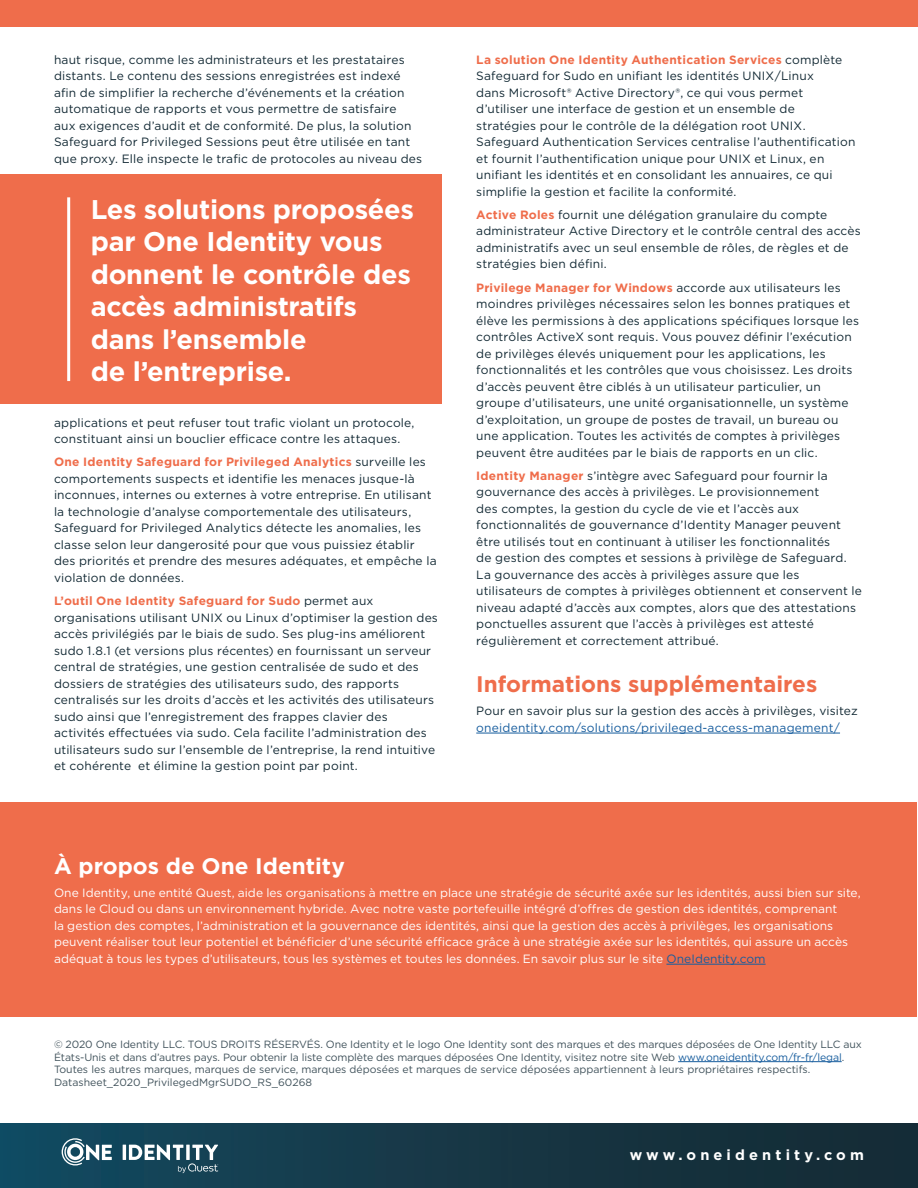
<style>
.page{position:relative;width:918px;height:1188px;background:#fff}
.page>*{position:absolute;margin:0;border:0;box-sizing:border-box;transform-origin:0 0}
.Paragraph_Header__Wh{font:700 27px/32.4px "Gotham";letter-spacing:-.01em;color:#fff}
.Paragraph_Header__OI{font:700 22.5px "Gotham";color:#ef6d4b}
.t1{font:700 22.5px "Gotham";color:#fff}
.t2{font:700 14.55px "Gotham";letter-spacing:.285em;color:#fff}
.Body__OI_Black{font:12px/16.5px "Gotham";letter-spacing:.015em;color:#122934}
.t3{font:12px/16.5px "Gotham";color:#fff}
.t4{font:10.5px/12.6px "Gotham";letter-spacing:-.01em;color:#40525b}
.s1{font-weight:700;color:#ef6d4b}
.s2{color:#175d9e}
</style>
<div class="page">
<div style="left:0;top:0;width:918px;height:27px;background:#ef6d4b"></div>
<div style="left:0;top:1123px;width:918px;height:65px;background:linear-gradient(to right,#13495f,#162931)"></div>
<hr style="left:123px;top:1145px;width:3px;height:15px;background:#fff">
<svg style="left:129px;top:1144px;width:89px;height:29px"></svg>
<svg style="left:62px;top:1138px;width:50px;height:28px"></svg>
<hr style="left:678px;top:1061px;width:164px;height:1px;background:#175d9e">
<div style="left:1px;top:802px;width:916px;height:215px;background:#ef6d4b"></div>
<hr style="left:666px;top:964px;width:100px;height:1px;background:#175d9e">
<hr style="left:476px;top:733px;width:364px;height:1px;background:#175d9e">
<div style="left:0;top:174px;width:442px;height:230px;background:#ef6d4b"></div>
<hr style="left:67px;top:197px;width:3px;height:184px;background:#fff">
<p class="Body__OI_Black" style="left:54px;top:51px;width:370px">haut risque, comme les administrateurs et les prestataires distants. Le contenu des sessions enregistrées est indexé afin de simplifier la recherche d’événements et la création automatique de rapports et vous permettre de satisfaire<br>aux exigences d’audit et de conformité. De plus, la solution Safeguard for Privileged Sessions peut être utilisée en tant que proxy. Elle inspecte le trafic de protocoles au niveau des</p>
<p class="Paragraph_Header__Wh" style="left:91px;top:193px;width:325px">Les solutions proposées par One Identity vous donnent le contrôle des accès administratifs dans l’ensemble<br>de l’entreprise.</p>
<p class="Body__OI_Black" style="left:54px;top:414px;width:362px">applications et peut refuser tout trafic violant un protocole, constituant ainsi un bouclier efficace contre les attaques.</p>
<p class="Body__OI_Black" style="left:54px;top:454px;width:384px"><span class="s1">One Identity Safeguard for Privileged Analytics</span> surveille les comportements suspects et identifie les menaces jusque-là inconnues, internes ou externes à votre entreprise. En utilisant la technologie d’analyse comportementale des utilisateurs, Safeguard for Privileged Analytics détecte les anomalies, les classe selon leur dangerosité pour que vous puissiez établir des priorités et prendre des mesures adéquates, et empêche la violation de données.</p>
<p class="Body__OI_Black" style="left:54px;top:592px;width:385px"><span class="s1">L’outil One Identity Safeguard for Sudo</span> permet aux organisations utilisant UNIX ou Linux d’optimiser la gestion des accès privilégiés par le biais de sudo. Ses plug-ins améliorent sudo 1.8.1 (et versions plus récentes) en fournissant un serveur central de stratégies, une gestion centralisée de sudo et des dossiers de stratégies des utilisateurs sudo, des rapports centralisés sur les droits d’accès et les activités des utilisateurs sudo ainsi que l’enregistrement des frappes clavier des activités effectuées via sudo. Cela facilite l’administration des utilisateurs sudo sur l’ensemble de l’entreprise, la rend intuitive et cohérente et élimine la gestion point par point.</p>
<p class="Body__OI_Black" style="left:476px;top:51px;width:381px"><span class="s1">La solution One Identity Authentication Services</span> complète Safeguard for Sudo en unifiant les identités UNIX/Linux<br>dans Microsoft® Active Directory®, ce qui vous permet d’utiliser une interface de gestion et un ensemble de stratégies pour le contrôle de la délégation root UNIX.<br>Safeguard Authentication Services centralise l’authentification et fournit l’authentification unique pour UNIX et Linux, en unifiant les identités et en consolidant les annuaires, ce qui simplifie la gestion et facilite la conformité.</p>
<p class="Body__OI_Black" style="left:476px;top:206px;width:386px"><span class="s1">Active Roles</span> fournit une délégation granulaire du compte administrateur Active Directory et le contrôle central des accès administratifs avec un seul ensemble de rôles, de règles et de stratégies bien défini.</p>
<p class="Body__OI_Black" style="left:476px;top:279px;width:384px"><span class="s1">Privilege Manager for Windows</span> accorde aux utilisateurs les moindres privilèges nécessaires selon les bonnes pratiques et élève les permissions à des applications spécifiques lorsque les contrôles ActiveX sont requis. Vous pouvez définir l’exécution de privilèges élevés uniquement pour les applications, les fonctionnalités et les contrôles que vous choisissez. Les droits d’accès peuvent être ciblés à un utilisateur particulier, un groupe d’utilisateurs, une unité organisationnelle, un système d’exploitation, un groupe de postes de travail, un bureau ou une application. Toutes les activités de comptes à privilèges peuvent être auditées par le biais de rapports en un clic.</p>
<p class="Body__OI_Black" style="left:476px;top:467px;width:387px"><span class="s1">Identity Manager</span> s’intègre avec Safeguard pour fournir la gouvernance des accès à privilèges. Le provisionnement<br>des comptes, la gestion du cycle de vie et l’accès aux fonctionnalités de gouvernance d’Identity Manager peuvent être utilisés tout en continuant à utiliser les fonctionnalités<br>de gestion des comptes et sessions à privilège de Safeguard.<br>La gouvernance des accès à privilèges assure que les utilisateurs de comptes à privilèges obtiennent et conservent le niveau adapté d’accès aux comptes, alors que des attestations ponctuelles assurent que l’accès à privilèges est attesté régulièrement et correctement attribué.</p>
<p class="Paragraph_Header__OI" style="left:476px;top:669px;width:343px">Informations supplémentaires</p>
<p class="Body__OI_Black" style="left:476px;top:703px;width:383px">Pour en savoir plus sur la gestion des accès à privilèges, visitez <span class="s2">oneidentity.com/solutions/privileged-access-management/</span></p>
<h2 class="t1" style="left:54px;top:851px;width:292px">À propos de One Identity</h2>
<p class="t3" style="left:54px;top:884px;width:808px">One Identity, une entité Quest, aide les organisations à mettre en place une stratégie de sécurité axée sur les identités, aussi bien sur site, dans le Cloud ou dans un environnement hybride. Avec notre vaste portefeuille intégré d’offres de gestion des identités, comprenant<br>la gestion des comptes, l’administration et la gouvernance des identités, ainsi que la gestion des accès à privilèges, les organisations peuvent réaliser tout leur potentiel et bénéficier d’une sécurité efficace grâce à une stratégie axée sur les identités, qui assure un accès adéquat à tous les types d’utilisateurs, tous les systèmes et toutes les données. En savoir plus sur le site <span class="s2">OneIdentity.com</span></p>
<p class="t4" style="left:54px;top:1038px;width:809px">© 2020 One Identity LLC. TOUS DROITS RÉSERVÉS. One Identity et le logo One Identity sont des marques et des marques déposées de One Identity LLC aux États-Unis et dans d’autres pays. Pour obtenir la liste complète des marques déposées One Identity, visitez notre site Web <span class="s2">www.oneidentity.com/fr-fr/legal</span>.<br>Toutes les autres marques, marques de service, marques déposées et marques de service déposées appartiennent à leurs propriétaires respectifs.<br>Datasheet_2020_PrivilegedMgrSUDO_RS_60268</p>
<p class="t2" style="left:630px;top:1146px;width:236px">www.oneidentity.com</p>
</div>
